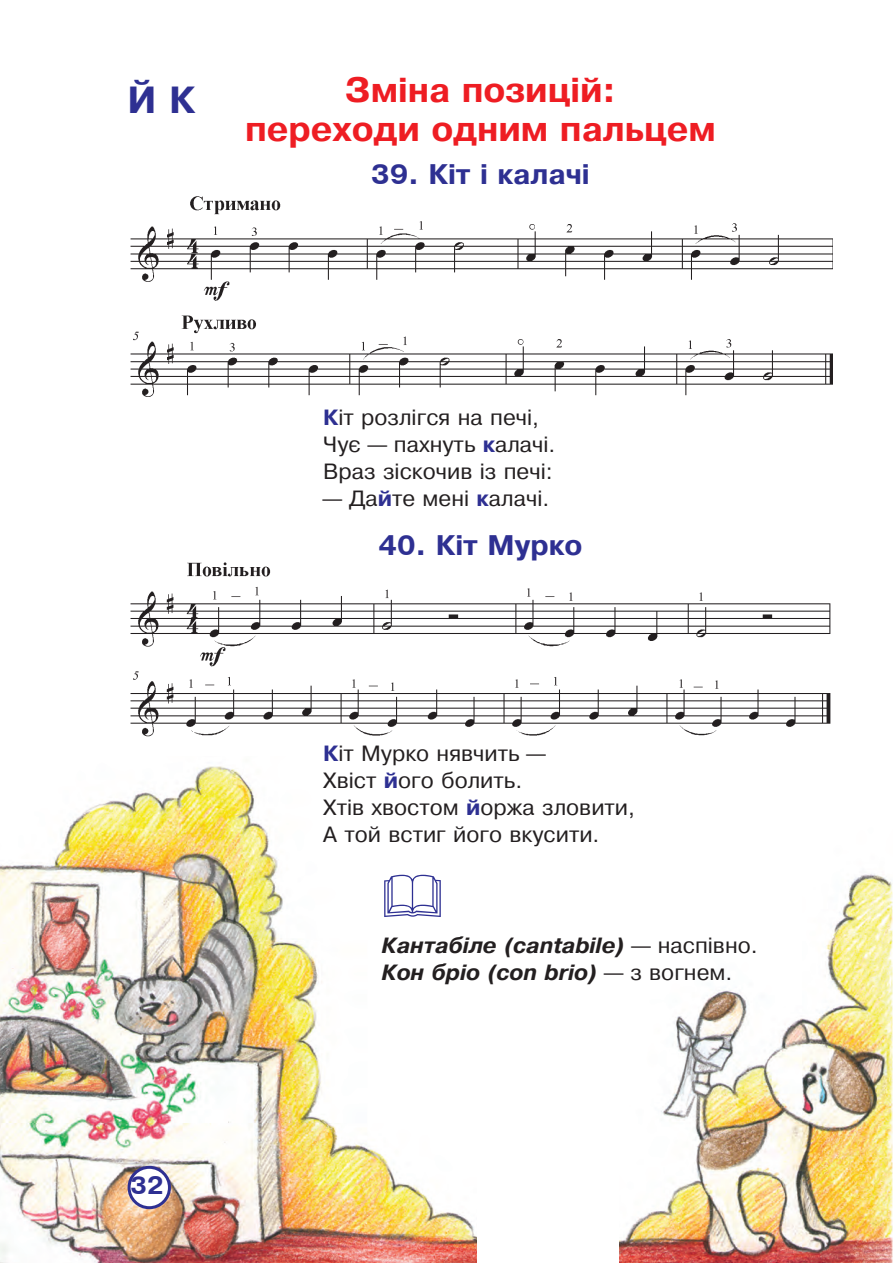
<style>
.page{position:relative;width:893px;height:1263px;background:#fff}
.page>*{position:absolute;margin:0;border:0;box-sizing:border-box;transform-origin:0 0}
.t1{font:700 36px "Ukrainian Pragmatica";color:#2e3092}
.t2{font:700 33px/39.6px "Ukrainian Pragmatica";color:#ee1d23;text-align:center}
.t3{font:700 27px "Ukrainian Pragmatica";color:#2e3092}
.t4{font:700 24px "Ukrainian Pragmatica";color:#2e3092}
.t5{font:21px/27px "Ukrainian Pragmatica";color:#231f20}
.t6{font:italic 700 21px/27px "Ukrainian Pragmatica";color:#231f20}
.s1{font-weight:700;color:#2e3092}
.s2{font-weight:400;font-style:normal}
</style>
<div class="page">
<img style="left:0;top:766px;width:477px;height:497px">
<img style="left:620px;top:874px;width:273px;height:389px">
<img style="left:130px;top:196px;width:702px;height:201px">
<img style="left:130px;top:562px;width:701px;height:175px">
<div style="left:129px;top:1167px;width:40px;height:41px;background:#fff;border-radius:50%"></div>
<div style="left:128px;top:1166px;width:43px;height:43px;border:3px solid #2e3092;border-radius:50%"></div>
<svg style="left:384px;top:874px;width:57px;height:43px"></svg>
<h1 class="t1" style="left:128px;top:79px;width:67px">Й К</h1>
<h2 class="t2" style="left:245px;top:70px;width:472px">Зміна позицій:<br>переходи одним пальцем</h2>
<p class="t3" style="left:371px;top:159px;width:220px">39. Кіт і калачі</p>
<p class="t4" style="left:131px;top:1172px;width:34px">32</p>
<p class="t5" style="left:323px;top:404px;width:234px"><span class="s1">К</span>іт розлігся на печі,<br>Чує — пахнуть <span class="s1">к</span>алачі.<br>Враз зіскочив із печі:</p>
<p class="t5" style="left:323px;top:485px;width:228px">— Да<span class="s1">й</span>те мені <span class="s1">к</span>алачі.</p>
<p class="t3" style="left:379px;top:530px;width:205px">40. Кіт Мурко</p>
<p class="t5" style="left:323px;top:740px;width:313px"><span class="s1">К</span>іт Мурко нявчить —<br>Хвіст <span class="s1">й</span>ого болить.<br>Хтів хвостом <span class="s1">й</span>оржа зловити,<br>А той встиг його вкусити.</p>
<p class="t6" style="left:382px;top:931px;width:377px">Кантабіле (cantabile) <span class="s2">— наспівно.<br></span>Кон бріо (сon brio) <span class="s2">— з вогнем.</span></p>
</div>
